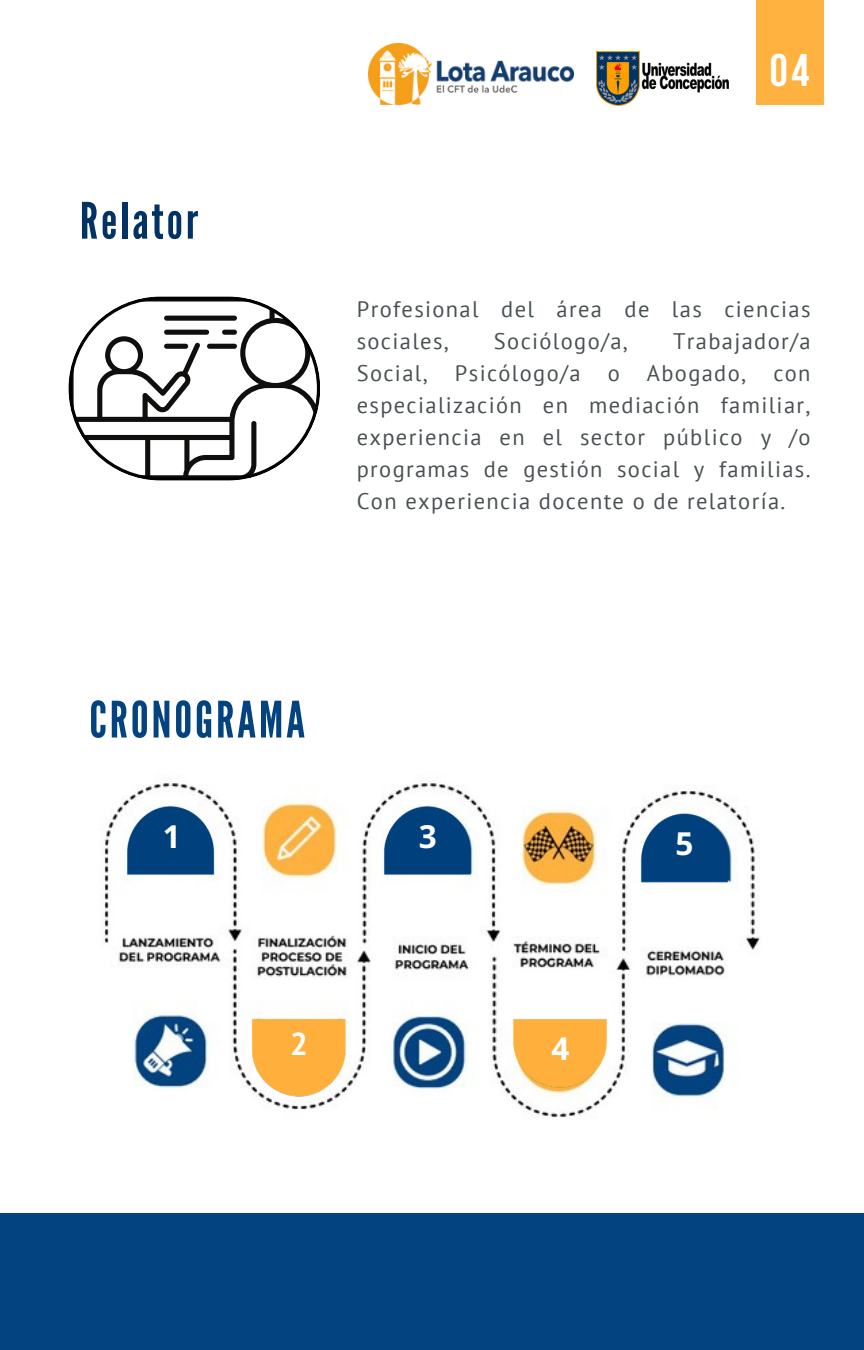
<style>
.page{position:relative;width:864px;height:1350px;background:#fff}
.page>*{position:absolute;margin:0;border:0;box-sizing:border-box;transform-origin:0 0}
.t1{font:50.18px "League Gothic";letter-spacing:.06em;color:#024380}
.t2{font:50.18px "League Gothic";letter-spacing:.06em;color:#023365}
.t3{font:700 45.45px "Bebas Neue";color:#fff}
.t4{font:700 31.5px "Open Sans";color:#fff}
.t5{font:700 31.5px "PT Sans";color:#fff}
.t6{font:22.5px/31.9px "PT Sans";letter-spacing:.06em;color:#495052}
</style>
<div class="page">
<div style="left:756px;top:0;width:67px;height:105px;background:#ffb23f"></div>
<img style="left:368px;top:44px;width:206px;height:60px">
<img style="left:597px;top:51px;width:131px;height:54px">
<svg style="left:68px;top:296px;width:252px;height:184px"></svg>
<div style="left:0;top:1214px;width:864px;height:136px;background:#024380"></div>
<img style="left:104px;top:782px;width:656px;height:336px">
<p class="t2" style="left:80px;top:192px;width:120px">Relator</p>
<p class="t3" style="left:770px;top:52px;width:41px">04</p>
<p class="t6" style="left:357px;top:292px;width:455px">Profesional del área de las ciencias sociales,</p>
<p class="t6" style="left:494px;top:324px;width:136px">Sociólogo/a,</p>
<p class="t6" style="left:357px;top:324px;width:455px;text-align:justify;text-indent:316px">Trabajador/a Social, Psicólogo/a o Abogado, con especialización en mediación familiar, experiencia en el sector público y /o programas de gestión social y familias.<br>Con experiencia docente o de relatoría.</p>
<h2 class="t1" style="left:89px;top:691px;width:217px">CRONOGRAMA</h2>
<p class="t4" style="left:163px;top:814px;width:19px">1</p>
<h1 class="t4" style="left:419px;top:814px;width:19px">3</h1>
<p class="t5" style="left:290px;top:1023px;width:19px">2</p>
<p class="t4" style="left:552px;top:1026px;width:19px">4</p>
<p class="t4" style="left:675px;top:821px;width:19px">5</p>
</div>
